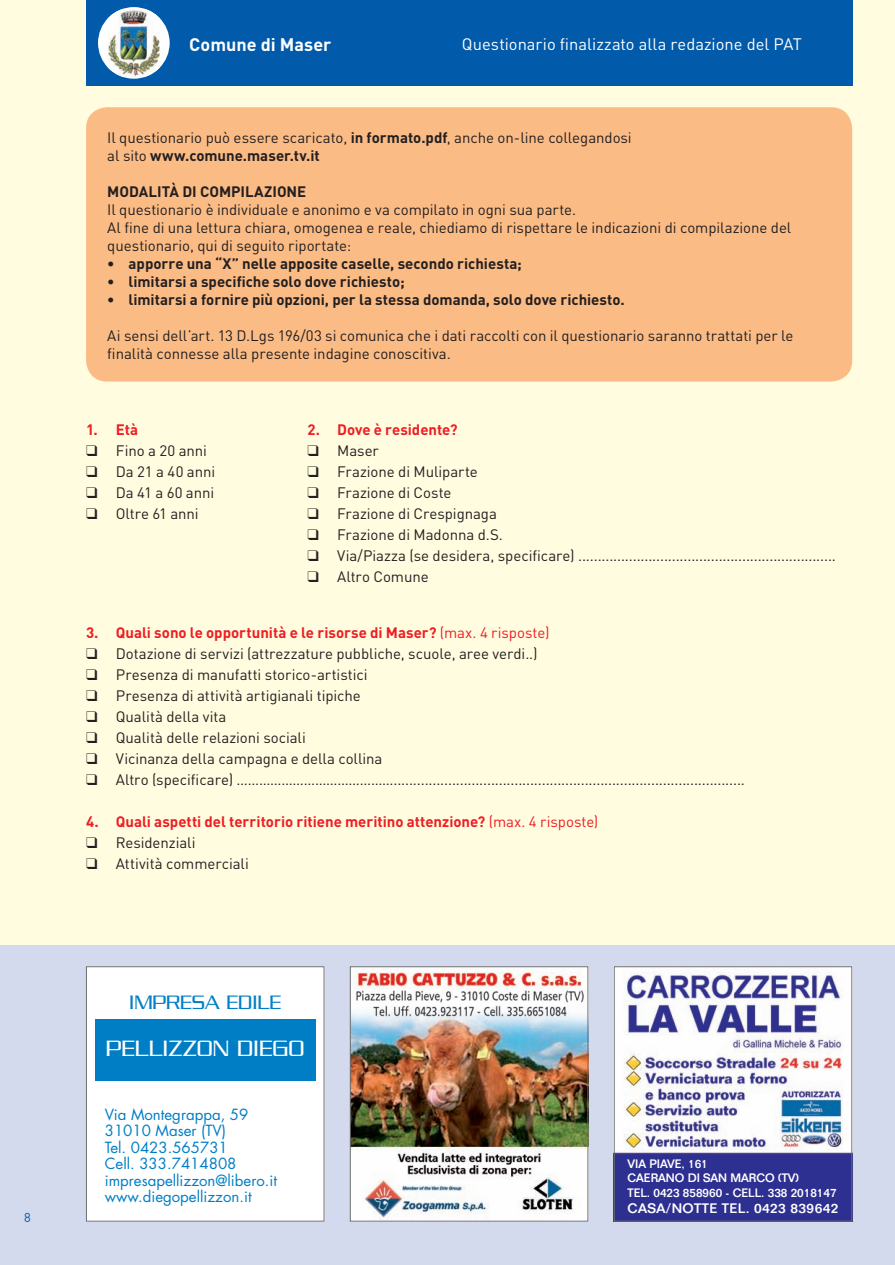
<style>
.page{position:relative;width:895px;height:1265px;background:#fff}
.page>*{position:absolute;margin:0;border:0;box-sizing:border-box;transform-origin:0 0}
.t1{font:300 24px "Serpentine";color:#fff}
.t2{font:300 21px "Serpentine";color:#007ec5}
.t3{font:700 18px "DIN";color:#fff}
.t4{font:16.5px "DIN";color:#fff}
.t5{font:15px/18px "DIN";letter-spacing:-.005em;color:#231f20}
.t6{font:700 15px "DIN";color:#231f20}
.t7{font:700 15px "DIN";color:#ee1d23}
.t8{font:15px/16.5px "Futura";color:#007ec5}
.t9{font:500 13.5px "Folio";letter-spacing:.03em;color:#fff}
.t10{font:12.75px "DIN";color:#015aaa}
.t11{font:500 12px/14.4px "Folio";color:#fff}
.s1{font-weight:700}
.s2{font-weight:400}
</style>
<div class="page">
<div style="left:0;top:0;width:894px;height:1265px;background:#fffce0"></div>
<div style="left:86px;top:107px;width:765px;height:274px;background:#fbbb85;border-radius:21px"></div>
<hr style="left:894px;top:0;width:1px;height:1265px;background:#fffce0">
<div style="left:86px;top:0;width:765px;height:86px;background:#015aaa"></div>
<div style="left:98px;top:7px;width:72px;height:72px;background:#fff;border-radius:50%"></div>
<img style="left:107px;top:9px;width:53px;height:67px">
<div style="left:0;top:945px;width:894px;height:320px;background:#d4daed"></div>
<hr style="left:894px;top:945px;width:1px;height:320px;background:#d4daed">
<img style="left:352px;top:968px;width:234px;height:251px">
<div style="left:350px;top:966px;width:238px;height:255px;border:1px solid #6c6d70"></div>
<img style="left:615px;top:968px;width:234px;height:251px">
<div style="left:613px;top:966px;width:238px;height:255px;border:1px solid #6c6d70"></div>
<div style="left:86px;top:966px;width:238px;height:255px;background:#fff"></div>
<div style="left:95px;top:1019px;width:220px;height:61px;background:#007ec5"></div>
<div style="left:86px;top:966px;width:238px;height:255px;border:1px solid #6c6d70"></div>
<p class="t10" style="left:24px;top:1209px;width:8px">8</p>
<p class="t3" style="left:189px;top:33px;width:144px">Comune di Maser</p>
<p class="t4" style="left:461px;top:33px;width:341px">Questionario finalizzato alla redazione del PAT</p>
<p class="t5" style="left:107px;top:128px;width:525px">Il questionario può essere scaricato, <span class="s1">in formato.pdf</span>, anche on-line collegandosi al sito <span class="s1">www.comune.maser.tv.it</span></p>
<p class="t6" style="left:107px;top:181px;width:198px">MODALITÀ DI COMPILAZIONE</p>
<p class="t5" style="left:107px;top:200px;width:685px">Il questionario è individuale e anonimo e va compilato in ogni sua parte.<br>Al fine di una lettura chiara, omogenea e reale, chiediamo di rispettare le indicazioni di compilazione del questionario, qui di seguito riportate:</p>
<p class="t6" style="left:107px;top:253px;width:416px">• apporre una “X” nelle apposite caselle, secondo richiesta;</p>
<p class="t6" style="left:107px;top:271px;width:299px">• limitarsi a specifiche solo dove richiesto;</p>
<p class="t6" style="left:107px;top:289px;width:518px">• limitarsi a fornire più opzioni, per la stessa domanda, solo dove richiesto.</p>
<p class="t5" style="left:107px;top:326px;width:687px">Ai sensi dell’art. 13 D.Lgs 196/03 si comunica che i dati raccolti con il questionario saranno trattati per le finalità connesse alla presente indagine conoscitiva.</p>
<p class="t7" style="left:86px;top:419px;width:54px">1. Età</p>
<p class="t5" style="left:86px;top:441px;width:122px">❑ Fino a 20 anni</p>
<p class="t5" style="left:86px;top:462px;width:131px">❑ Da 21 a 40 anni</p>
<p class="t5" style="left:86px;top:483px;width:130px">❑ Da 41 a 60 anni</p>
<p class="t5" style="left:86px;top:504px;width:114px">❑ Oltre 61 anni</p>
<p class="t7" style="left:307px;top:419px;width:152px">2. Dove è residente?</p>
<p class="t5" style="left:307px;top:441px;width:73px">❑ Maser</p>
<p class="t5" style="left:307px;top:462px;width:172px">❑ Frazione di Muliparte</p>
<p class="t5" style="left:307px;top:483px;width:145px">❑ Frazione di Coste</p>
<p class="t5" style="left:307px;top:504px;width:191px">❑ Frazione di Crespignaga</p>
<p class="t5" style="left:307px;top:525px;width:197px">❑ Frazione di Madonna d.S.</p>
<p class="t5" style="left:307px;top:546px;width:530px">❑ Via/Piazza (se desidera, specificare) ..................................................................</p>
<p class="t5" style="left:307px;top:567px;width:123px">❑ Altro Comune</p>
<p class="t7" style="left:86px;top:622px;width:464px">3. Quali sono le opportunità e le risorse di Maser? <span class="s2">(max. 4 risposte)</span></p>
<p class="t5" style="left:86px;top:644px;width:453px">❑ Dotazione di servizi (attrezzature pubbliche, scuole, aree verdi..)</p>
<p class="t5" style="left:86px;top:665px;width:283px">❑ Presenza di manufatti storico-artistici</p>
<p class="t5" style="left:86px;top:686px;width:276px">❑ Presenza di attività artigianali tipiche</p>
<p class="t5" style="left:86px;top:707px;width:142px">❑ Qualità della vita</p>
<p class="t5" style="left:86px;top:728px;width:221px">❑ Qualità delle relazioni sociali</p>
<p class="t5" style="left:86px;top:749px;width:298px">❑ Vicinanza della campagna e della collina</p>
<p class="t5" style="left:86px;top:770px;width:660px">❑ Altro (specificare) ……………………………………..........................................................................................</p>
<p class="t7" style="left:86px;top:811px;width:513px">4. Quali aspetti del territorio ritiene meritino attenzione? <span class="s2">(max. 4 risposte)</span></p>
<p class="t5" style="left:86px;top:833px;width:111px">❑ Residenziali</p>
<p class="t5" style="left:86px;top:854px;width:164px">❑ Attività commerciali</p>
<h2 class="t2" style="left:129px;top:990px;width:153px">IMPRESA EDILE</h2>
<h1 class="t1" style="left:106px;top:1035px;width:200px">PELLIZZON DIEGO</h1>
<p class="t8" style="left:105px;top:1106px;width:174px">Via Montegrappa, 59<br>31010 Maser (TV)<br>Tel. 0423.565731<br>Cell. 333.7414808 impresapellizzon@libero.it www.diegopellizzon.it</p>
<p class="t11" style="left:627px;top:1156px;width:210px">VIA PIAVE, 161<br>CAERANO DI SAN MARCO (TV)<br>TEL. 0423 858960 - CELL. 338 2018147</p>
<p class="t9" style="left:627px;top:1200px;width:212px">CASA/NOTTE TEL. 0423 839642</p>
</div>
